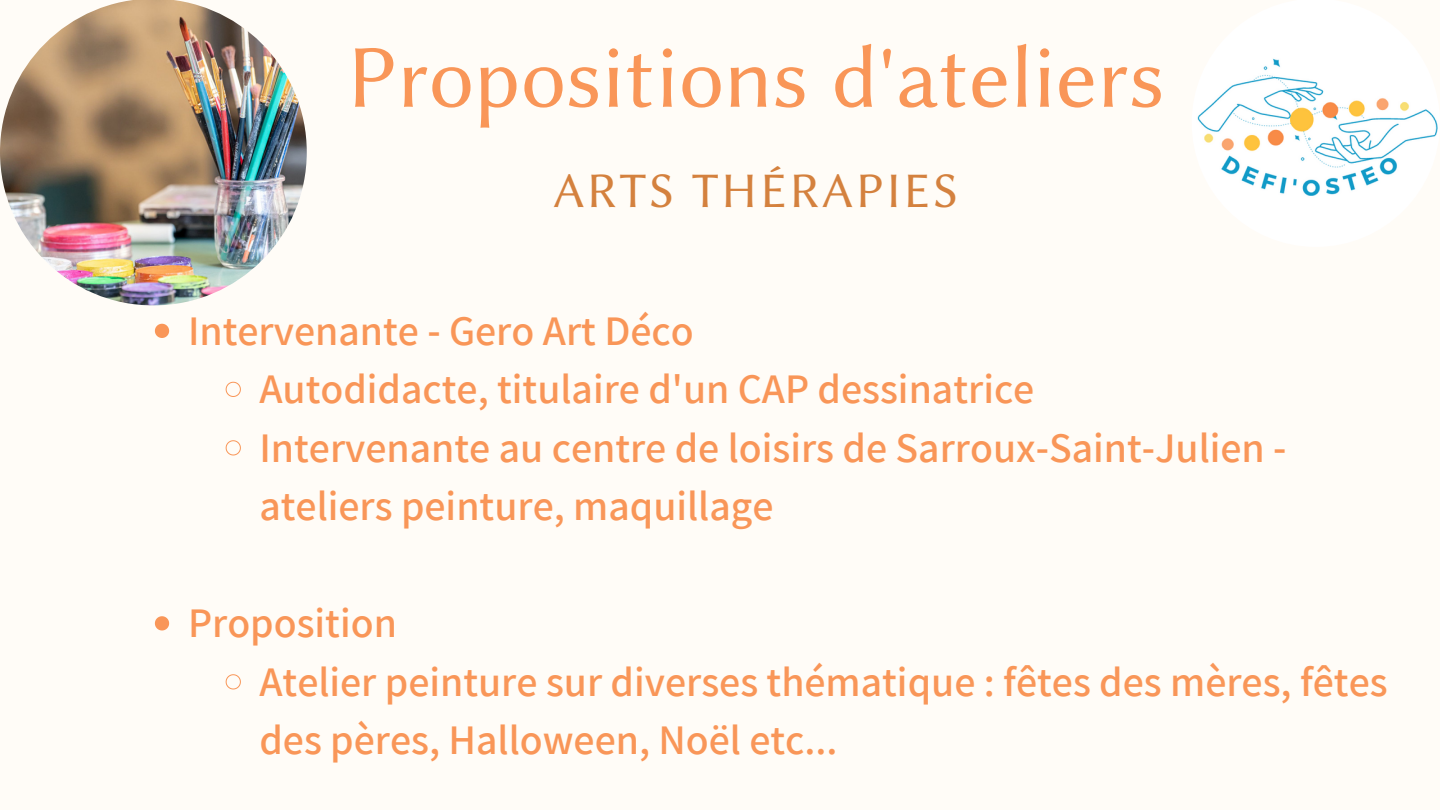
<style>
.page{position:relative;width:1440px;height:810px;background:#fffcf7}
.page>*{position:absolute;margin:0;border:0;box-sizing:border-box;transform-origin:0 0}
.t1{font:90px "Lin Biolinum O";color:#f99658}
.t2{font:50px "Lin Biolinum O";letter-spacing:.05em;color:#d4813e}
.t3{font:600 42px/58.5px "Assistant";color:#f99658}
</style>
<div class="page">
<img style="left:1197px;top:58px;width:241px;height:138px">
<img style="left:0;top:0;width:307px;height:305px">
<svg style="left:155px;top:324px;width:14px;height:14px"></svg>
<svg style="left:225px;top:381px;width:16px;height:16px"></svg>
<svg style="left:225px;top:440px;width:16px;height:16px"></svg>
<svg style="left:155px;top:616px;width:14px;height:14px"></svg>
<svg style="left:225px;top:674px;width:16px;height:16px"></svg>
<h1 class="t1" style="left:347px;top:26px;width:819px">Propositions d'ateliers</h1>
<p class="t2" style="left:553px;top:163px;width:407px">ARTS THÉRAPIES</p>
<p class="t3" style="left:259px;top:300px;width:1029px;text-indent:-71px">Intervenante - Gero Art Déco<br>Autodidacte, titulaire d'un CAP dessinatrice<br>Intervenante au centre de loisirs de Sarroux-Saint-Julien - ateliers peinture, maquillage</p>
<p class="t3" style="left:259px;top:593px;width:1130px;text-indent:-71px">Proposition<br>Atelier peinture sur diverses thématique : fêtes des mères, fêtes des pères, Halloween, Noël etc...</p>
</div>
